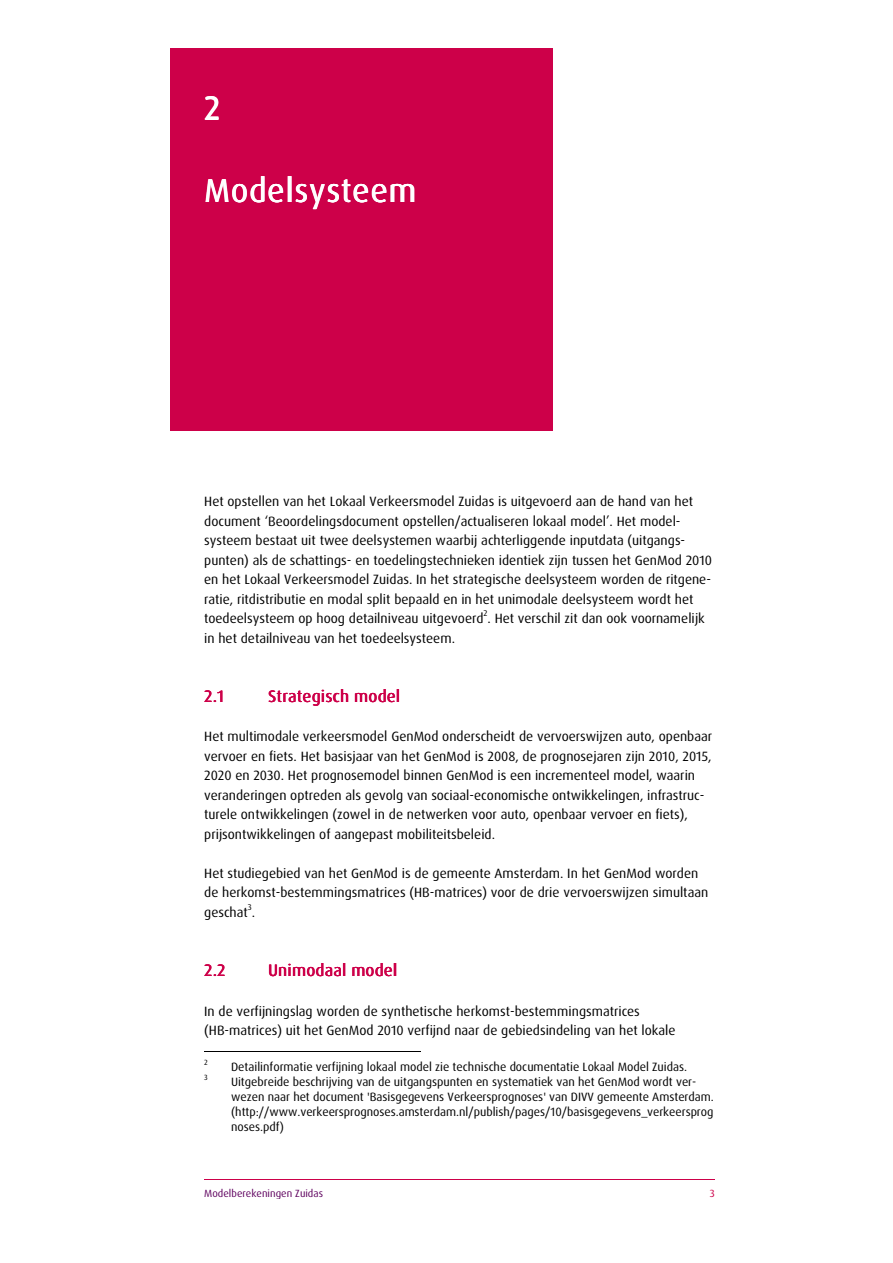
<style>
.page{position:relative;width:893px;height:1263px;background:#fff}
.page>*{position:absolute;margin:0;border:0;box-sizing:border-box;transform-origin:0 0}
.t1{font:33px "Dax OT";letter-spacing:.025em;color:#fff}
.t2{font:16.5px "Dax OT";letter-spacing:.025em;color:#cd0049}
.t3{font:13.5px/19.5px "Dax OT";color:#000}
.t4{font:12px/15px "Dax OT";color:#000}
.t5{font:10.5px "Dax OT";color:#5e005e}
.t6{font:10.5px "Dax OT";color:#cd0049}
.t7{font:8.25px "Dax OT";color:#000}
.t8{font:7.5px "Dax OT";color:#000}
</style>
<div class="page">
<div style="left:170px;top:48px;width:383px;height:382px;background:#cd0049"></div>
<hr style="left:204px;top:1179px;width:487px;height:1px;background:#cd0049">
<svg style="left:691px;top:1179px;width:23px;height:1px"></svg>
<hr style="left:204px;top:1051px;width:216px;height:1px;background:#000">
<h1 class="t1" style="left:204px;top:93px;width:17px">2</h1>
<h1 class="t1" style="left:204px;top:175px;width:213px">Modelsysteem</h1>
<p class="t3" style="left:204px;top:493px;width:509px">Het opstellen van het Lokaal Verkeersmodel Zuidas is uitgevoerd aan de hand van het document ‘Beoordelingsdocument opstellen/actualiseren lokaal model’. Het model&shy;systeem bestaat uit twee deelsystemen waarbij achterliggende inputdata (uitgangs&shy;punten) als de schattings- en toedelingstechnieken identiek zijn tussen het GenMod 2010 en het Lokaal Verkeersmodel Zuidas. In het strategische deelsysteem worden de ritgene&shy;ratie, ritdistributie en modal split bepaald en in het unimodale deelsysteem wordt het toedeelsysteem op hoog detailniveau uitgevoerd . Het verschil zit dan ook voornamelijk</p>
<p class="t7" style="left:483px;top:610px;width:6px">2</p>
<p class="t3" style="left:204px;top:629px;width:252px">in het detailniveau van het toedeelsysteem.</p>
<p class="t2" style="left:276px;top:688px;width:125px">trategisch model</p>
<p class="t3" style="left:204px;top:728px;width:509px">Het multimodale verkeersmodel GenMod onderscheidt de vervoerswijzen auto, openbaar vervoer en fiets. Het basisjaar van het GenMod is 2008, de prognosejaren zijn 2010, 2015, 2020 en 2030. Het prognosemodel binnen GenMod is een incrementeel model, waarin veranderingen optreden als gevolg van sociaal-economische ontwikkelingen, infrastruc&shy;turele ontwikkelingen (zowel in de netwerken voor auto, openbaar vervoer en fiets), prijsontwikkelingen of aangepast mobiliteitsbeleid.</p>
<p class="t3" style="left:204px;top:864px;width:505px">Het studiegebied van het GenMod is de gemeente Amsterdam. In het GenMod worden de herkomst-bestemmingsmatrices (HB-matrices) voor de drie vervoerswijzen simultaan geschat .</p>
<p class="t2" style="left:204px;top:689px;width:21px">2.1</p>
<p class="t2" style="left:268px;top:689px;width:15px">St</p>
<p class="t2" style="left:396px;top:689px;width:6px">l</p>
<p class="t7" style="left:248px;top:903px;width:5px">3</p>
<p class="t2" style="left:204px;top:963px;width:22px">2.2</p>
<p class="t2" style="left:268px;top:963px;width:130px">Unimodaal model</p>
<p class="t3" style="left:204px;top:1002px;width:472px">In de verfijningslag worden de synthetische herkomst-bestemmingsmatrices (HB-matrices) uit het GenMod 2010 verfijnd naar de gebiedsindeling van het lokale</p>
<p class="t8" style="left:204px;top:1059px;width:5px">2</p>
<p class="t4" style="left:231px;top:1060px;width:457px">Detailinformatie verfijning lokaal model zie technische documentatie Lokaal Model Zuidas.</p>
<p class="t8" style="left:204px;top:1074px;width:5px">3</p>
<p class="t4" style="left:231px;top:1075px;width:484px">Uitgebreide beschrijving van de uitgangspunten en systematiek van het GenMod wordt ver&shy;wezen naar het document 'Basisgegevens Verkeersprognoses' van DIVV gemeente Amsterdam. (http://www.verkeersprognoses.amsterdam.nl/publish/pages/10/basisgegevens_verkeersprog noses.pdf)</p>
<p class="t5" style="left:204px;top:1189px;width:120px">Modelberekeningen Zuidas</p>
<p class="t6" style="left:709px;top:1189px;width:6px">3</p>
</div>
